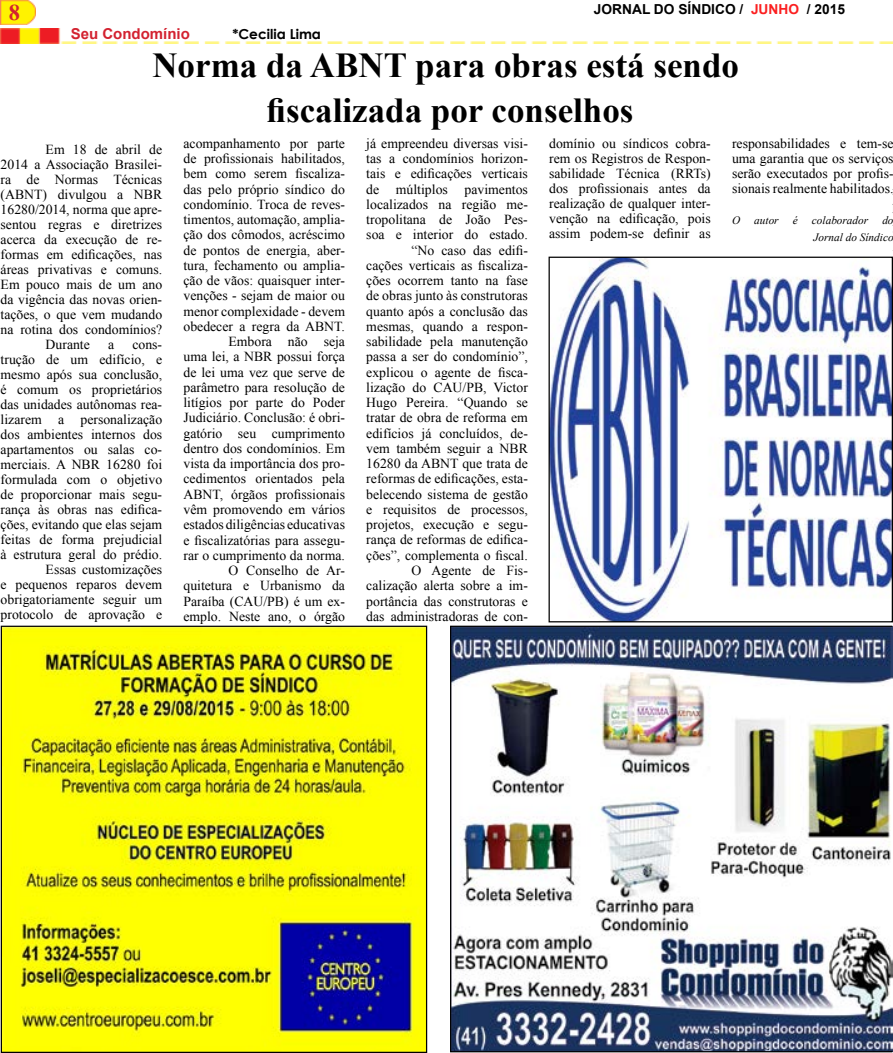
<style>
.page{position:relative;width:893px;height:1053px;background:#fff}
.page>*{position:absolute;margin:0;border:0;box-sizing:border-box;transform-origin:0 0}
.t1{font:700 35px/45px "Times New Roman";color:#000;text-align:center}
.t2{font:700 22.5px "Times New Roman";color:#d32230}
.t3{font:700 15px "Arial";color:#d32230}
.t4{font:13.75px/15.2px "Times New Roman";color:#000;text-align:right}
.t5{font:700 13.75px "Arial";color:#000}
.t6{font:700 13.75px "Century Gothic";color:#000}
.t7{font:italic 11.25px/16.6px "Times New Roman";color:#000;text-align:right}
.s1{color:#fb1f20}
</style>
<div class="page">
<img style="left:452px;top:627px;width:439px;height:423px">
<img style="left:0;top:0;width:35px;height:24px">
<img style="left:0;top:29px;width:893px;height:14px">
<img style="left:3px;top:627px;width:422px;height:423px">
<img style="left:551px;top:258px;width:340px;height:362px">
<div style="left:549px;top:256px;width:344px;height:366px;border:1px solid #000"></div>
<h2 class="t2" style="left:9px;top:-3px;width:13px">8</h2>
<p class="t5" style="left:594px;top:0;width:253px">JORNAL DO SÍNDICO / <span class="s1">JUNHO</span> / 2015</p>
<h1 class="t1" style="left:152px;top:42px;width:588px">Norma da ABNT para obras está sendo fiscalizada por conselhos</h1>
<p class="t4" style="left:46px;top:141px;width:118px">Em 18 de abril de</p>
<p class="t4" style="left:1px;top:156px;width:163px">2014 a Associação Brasilei-</p>
<p class="t4" style="left:1px;top:171px;width:163px">ra de Normas Técnicas</p>
<p class="t4" style="left:1px;top:186px;width:163px">(ABNT) divulgou a NBR</p>
<p class="t4" style="left:1px;top:201px;width:163px">16280/2014, norma que apre-</p>
<p class="t4" style="left:1px;top:216px;width:163px">sentou regras e diretrizes</p>
<p class="t4" style="left:1px;top:231px;width:163px">acerca da execução de re-</p>
<p class="t4" style="left:1px;top:246px;width:163px">formas em edificações, nas</p>
<p class="t4" style="left:1px;top:261px;width:163px">áreas privativas e comuns.</p>
<p class="t4" style="left:1px;top:276px;width:163px">Em pouco mais de um ano</p>
<p class="t4" style="left:1px;top:291px;width:163px">da vigência das novas orien-</p>
<p class="t4" style="left:1px;top:306px;width:163px">tações, o que vem mudando</p>
<p class="t4" style="left:1px;top:321px;width:163px">na rotina dos condomínios?</p>
<p class="t4" style="left:46px;top:336px;width:46px">Durante</p>
<p class="t4" style="left:108px;top:336px;width:8px">a</p>
<p class="t3" style="left:71px;top:24px;width:121px">Seu Condomínio</p>
<p class="t6" style="left:232px;top:24px;width:90px">*Cecilia Lima</p>
<p class="t4" style="left:183px;top:135px;width:163px">acompanhamento por parte de profissionais habilitados, bem como serem fiscaliza&shy;das pelo próprio síndico do condomínio. Troca de reves&shy;timentos, automação, amplia&shy;ção dos cômodos, acréscimo de pontos de energia, aber&shy;tura, fechamento ou amplia&shy;ção de vãos: quaisquer inter&shy;venções - sejam de maior ou menor complexidade - devem obedecer a regra da ABNT.<br>Embora não seja<br>uma lei, a NBR possui força de lei uma vez que serve de parâmetro para resolução de litígios por parte do Poder<br>Judiciário. Conclusão: é obri&shy;gatório seu cumprimento dentro dos condomínios. Em vista da importância dos pro&shy;cedimentos orientados pela<br>ABNT, órgãos profissionais vêm promovendo em vários estados diligências educativas e fiscalizatórias para assegu&shy;rar o cumprimento da norma.<br>O Conselho de Ar&shy;quitetura e Urbanismo da<br>Paraíba (CAU/PB) é um ex&shy;emplo. Neste ano, o órgão</p>
<p class="t4" style="left:366px;top:135px;width:163px">já empreendeu diversas visi&shy;tas a condomínios horizon&shy;tais e edificações verticais de múltiplos pavimentos localizados na região me&shy;tropolitana de João Pes&shy;soa e interior do estado. “No caso das edifi-<br>cações verticais as fiscaliza&shy;ções ocorrem tanto na fase de obras junto às construtoras quanto após a conclusão das mesmas, quando a respon&shy;sabilidade pela manutenção passa a ser do condomínio”, explicou o agente de fisca&shy;lização do CAU/PB, Victor<br>Hugo Pereira. “Quando se tratar de obra de reforma em edifícios já concluídos, de&shy;vem também seguir a NBR<br>16280 da ABNT que trata de reformas de edificações, esta&shy;belecendo sistema de gestão e requisitos de processos, projetos, execução e segu&shy;rança de reformas de edifica&shy;ções”, complementa o fiscal.<br>O Agente de Fis&shy;calização alerta sobre a im&shy;portância das construtoras e das administradoras de con-</p>
<p class="t4" style="left:549px;top:135px;width:163px;text-align:justify">domínio ou síndicos cobra&shy;rem os Registros de Respon&shy;sabilidade Técnica (RRTs) dos profissionais antes da realização de qualquer inter&shy;venção na edificação, pois assim podem-se definir as</p>
<p class="t4" style="left:732px;top:135px;width:163px;text-align:justify">responsabilidades e tem-se uma garantia que os serviços serão executados por profis&shy;sionais realmente habilitados.</p>
<p class="t7" style="left:732px;top:212px;width:10px">O</p>
<p class="t7" style="left:754px;top:212px;width:26px">autor</p>
<p class="t7" style="left:793px;top:212px;width:6px">é</p>
<p class="t7" style="left:812px;top:212px;width:58px">colaborador</p>
<p class="t7" style="left:814px;top:212px;width:81px">do<br>Jornal do Síndico</p>
<p class="t4" style="left:1px;top:336px;width:163px">cons-<br>trução de um edifício, e mesmo após sua conclusão, é comum os proprietários das unidades autônomas rea&shy;lizarem a personalização dos ambientes internos dos apartamentos ou salas co&shy;merciais. A NBR 16280 foi formulada com o objetivo de proporcionar mais segu&shy;rança às obras nas edifica&shy;ções, evitando que elas sejam feitas de forma prejudicial à estrutura geral do prédio.<br>Essas customizações<br>e pequenos reparos devem obrigatoriamente seguir um protocolo de aprovação e</p>
</div>
